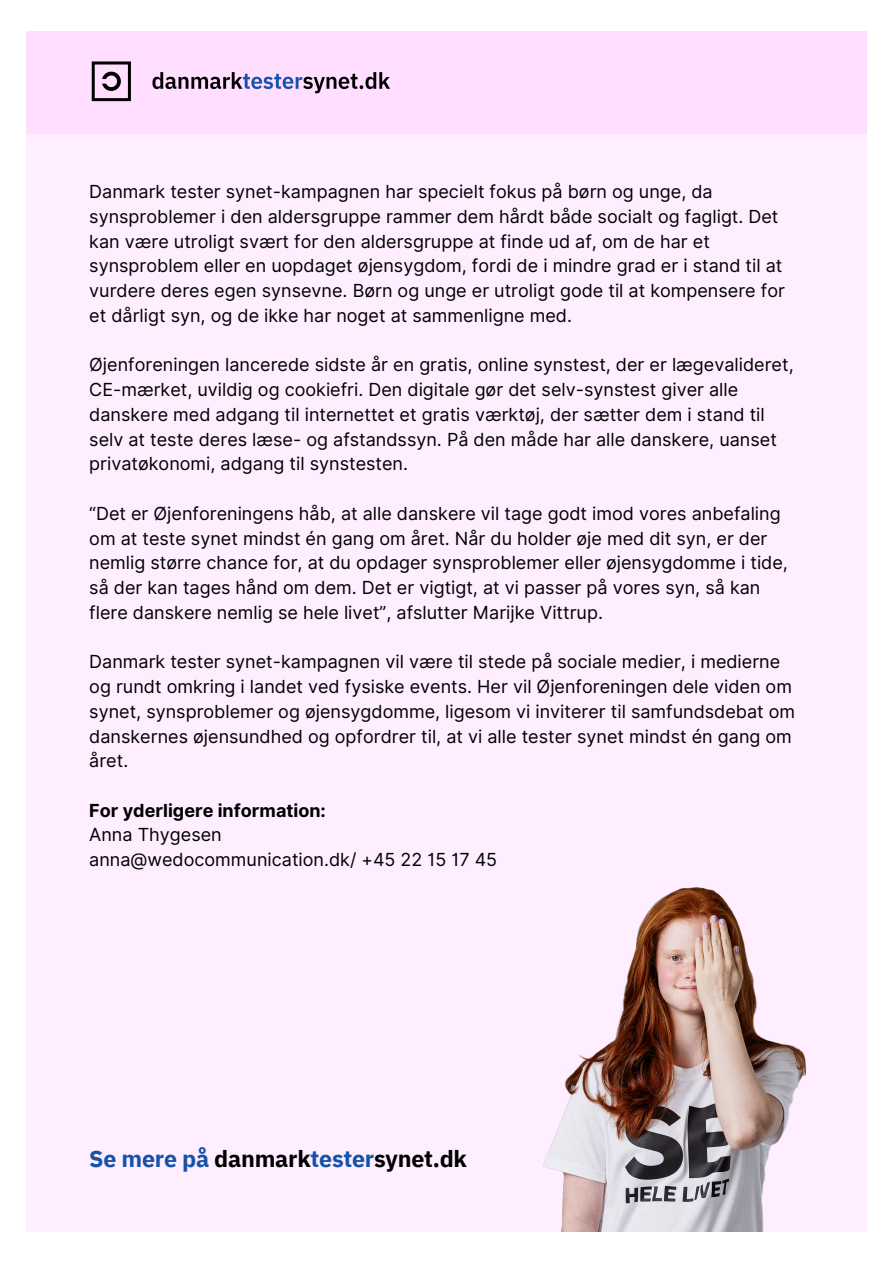
<style>
.page{position:relative;width:893px;height:1264px;background:#fff}
.page>*{position:absolute;margin:0;border:0;box-sizing:border-box;transform-origin:0 0}
.t1{font:700 23.25px "IBM Plex Sans";letter-spacing:-.01em;color:#000}
.t2{font:18px/24.8px "Inter";color:#000}
.t3{font:700 18px "Inter";color:#000}
.s1{color:#1552a8}
</style>
<div class="page">
<div style="left:26px;top:31px;width:840px;height:1200px;background:#fef"></div>
<div style="left:26px;top:31px;width:840px;height:103px;background:#ffdeff"></div>
<img style="left:91px;top:61px;width:299px;height:41px">
<img style="left:543px;top:887px;width:264px;height:343px">
<p class="t2" style="left:89px;top:179px;width:697px">Danmark tester synet-kampagnen har specielt fokus på børn og unge, da synsproblemer i den aldersgruppe rammer dem hårdt både socialt og fagligt. Det kan være utroligt svært for den aldersgruppe at finde ud af, om de har et synsproblem eller en uopdaget øjensygdom, fordi de i mindre grad er i stand til at vurdere deres egen synsevne. Børn og unge er utroligt gode til at kompensere for et dårligt syn, og de ikke har noget at sammenligne med.</p>
<p class="t2" style="left:89px;top:352px;width:705px">Øjenforeningen lancerede sidste år en gratis, online synstest, der er lægevalideret, CE-mærket, uvildig og cookiefri. Den digitale gør det selv-synstest giver alle danskere med adgang til internettet et gratis værktøj, der sætter dem i stand til selv at teste deres læse- og afstandssyn. På den måde har alle danskere, uanset privatøkonomi, adgang til synstesten.</p>
<p class="t2" style="left:89px;top:501px;width:700px">“Det er Øjenforeningens håb, at alle danskere vil tage godt imod vores anbefaling om at teste synet mindst én gang om året. Når du holder øje med dit syn, er der nemlig større chance for, at du opdager synsproblemer eller øjensygdomme i tide, så der kan tages hånd om dem. Det er vigtigt, at vi passer på vores syn, så kan flere danskere nemlig se hele livet”, afslutter Marijke Vittrup.</p>
<p class="t2" style="left:89px;top:649px;width:707px">Danmark tester synet-kampagnen vil være til stede på sociale medier, i medierne og rundt omkring i landet ved fysiske events. Her vil Øjenforeningen dele viden om synet, synsproblemer og øjensygdomme, ligesom vi inviterer til samfundsdebat om danskernes øjensundhed og opfordrer til, at vi alle tester synet mindst én gang om året.</p>
<p class="t3" style="left:89px;top:799px;width:238px">For yderligere information:</p>
<p class="t2" style="left:89px;top:822px;width:134px">Anna Thygesen</p>
<p class="t2" style="left:89px;top:847px;width:409px">anna@wedocommunication.dk/ +45 22 15 17 45</p>
<p class="t1" style="left:89px;top:1143px;width:379px"><span class="s1">Se mere på</span> danmark<span class="s1">tester</span>synet.dk</p>
</div>
